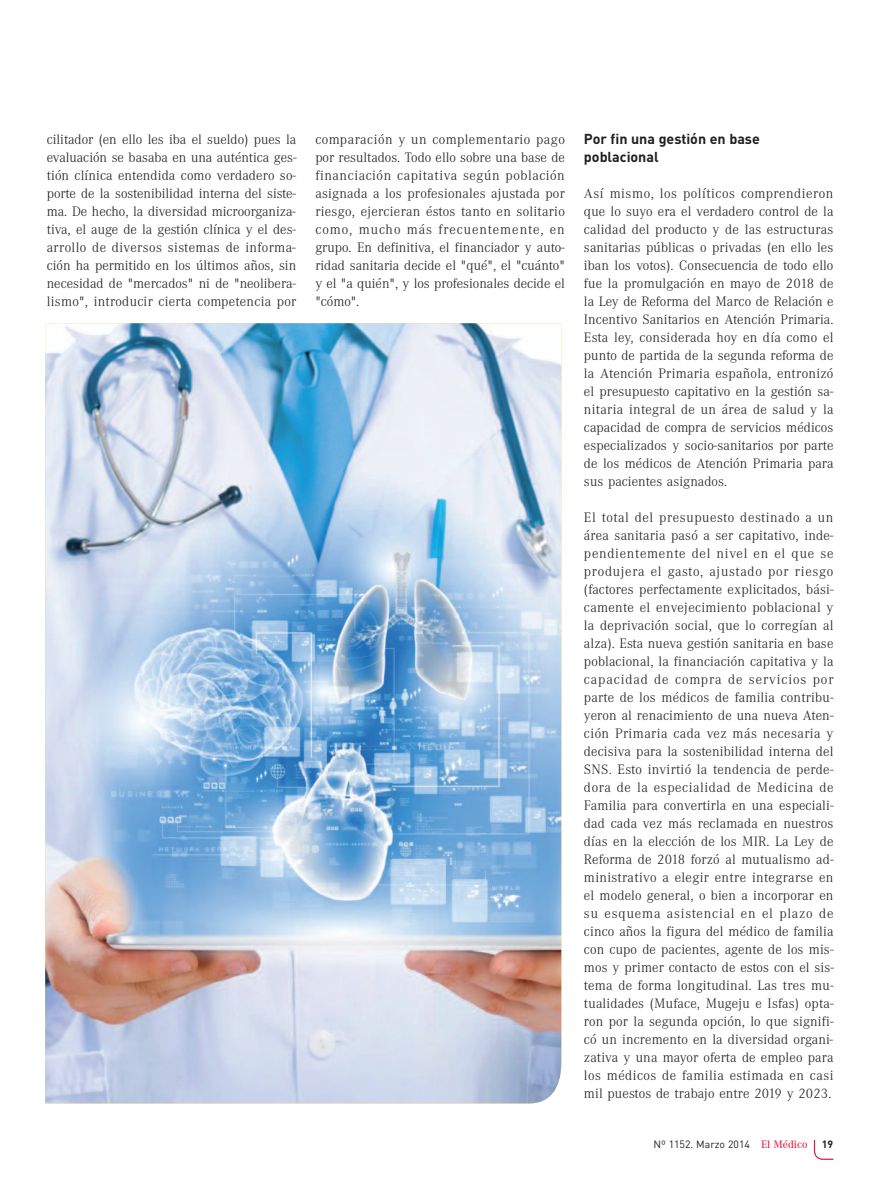
<style>
.page{position:relative;width:893px;height:1191px;background:#fff}
.page>*{position:absolute;margin:0;border:0;box-sizing:border-box;transform-origin:0 0}
.t1{font:300 14.25px/18px "Corporate A";letter-spacing:.005em;color:#231f20;text-align:justify}
.t2{font:700 14.25px/18px "DIN";color:#231f20}
.t3{font:10.5px "DIN";color:#231f20}
.t4{font:700 10.5px "DIN";color:#231f20}
.s1{font-family:"Corporate A";font-weight:500;font-size:11.25px;color:#e4183e}
</style>
<div class="page">
<svg style="left:813px;top:1139px;width:21px;height:21px"></svg>
<img style="left:45px;top:323px;width:516px;height:780px">
<p class="t1" style="left:47px;top:130px;width:251px">cilitador (en ello les iba el sueldo) pues la evaluación se basaba en una auténtica ges&shy;tión clínica entendida como verdadero so&shy;porte de la sostenibilidad interna del siste&shy;ma. De hecho, la diversidad microorganiza&shy;tiva, el auge de la gestión clínica y el des&shy;arrollo de diversos sistemas de informa&shy;ción ha permitido en los últimos años, sin necesidad de "mercados" ni de "neolibera&shy;lismo", introducir cierta competencia por</p>
<p class="t1" style="left:315px;top:130px;width:251px">comparación y un complementario pago por resultados. Todo ello sobre una base de financiación capitativa según población asignada a los profesionales ajustada por riesgo, ejercieran éstos tanto en solitario como, mucho más frecuentemente, en grupo. En definitiva, el financiador y auto&shy;ridad sanitaria decide el "qué", el "cuánto" y el "a quién", y los profesionales decide el "cómo".</p>
<p class="t2" style="left:584px;top:130px;width:177px">Por fin una gestión en base poblacional</p>
<p class="t1" style="left:584px;top:184px;width:251px">Así mismo, los políticos comprendieron que lo suyo era el verdadero control de la calidad del producto y de las estructuras sanitarias públicas o privadas (en ello les iban los votos). Consecuencia de todo ello fue la promulgación en mayo de 2018 de la Ley de Reforma del Marco de Relación e Incentivo Sanitarios en Atención Primaria.<br>Esta ley, considerada hoy en día como el punto de partida de la segunda reforma de la Atención Primaria española, entronizó el presupuesto capitativo en la gestión sa&shy;nitaria integral de un área de salud y la capacidad de compra de servicios médicos especializados y socio-sanitarios por parte de los médicos de Atención Primaria para sus pacientes asignados.</p>
<p class="t1" style="left:584px;top:508px;width:252px">El total del presupuesto destinado a un área sanitaria pasó a ser capitativo, inde&shy;pendientemente del nivel en el que se produjera el gasto, ajustado por riesgo (factores perfectamente explicitados, bási&shy;camente el envejecimiento poblacional y la deprivación social, que lo corregían al alza). Esta nueva gestión sanitaria en base poblacional, la financiación capitativa y la capacidad de compra de servicios por parte de los médicos de familia contribu&shy;yeron al renacimiento de una nueva Aten&shy;ción Primaria cada vez más necesaria y decisiva para la sostenibilidad interna del SNS. Esto invirtió la tendencia de perde&shy;dora de la especialidad de Medicina de Familia para convertirla en una especiali&shy;dad cada vez más reclamada en nuestros días en la elección de los MIR. La Ley de Reforma de 2018 forzó al mutualismo ad&shy;ministrativo a elegir entre integrarse en el modelo general, o bien a incorporar en su esquema asistencial en el plazo de cinco años la figura del médico de familia con cupo de pacientes, agente de los mis&shy;mos y primer contacto de estos con el sis&shy;tema de forma longitudinal. Las tres mu&shy;tualidades (Muface, Mugeju e Isfas) opta&shy;ron por la segunda opción, lo que signifi&shy;có un incremento en la diversidad organi&shy;zativa y una mayor oferta de empleo para los médicos de familia estimada en casi mil puestos de trabajo entre 2019 y 2023.</p>
<p class="t3" style="left:653px;top:1138px;width:156px">Nº 1152. Marzo 2014 <span class="s1">El Médico</span></p>
<p class="t4" style="left:822px;top:1138px;width:13px">19</p>
</div>
